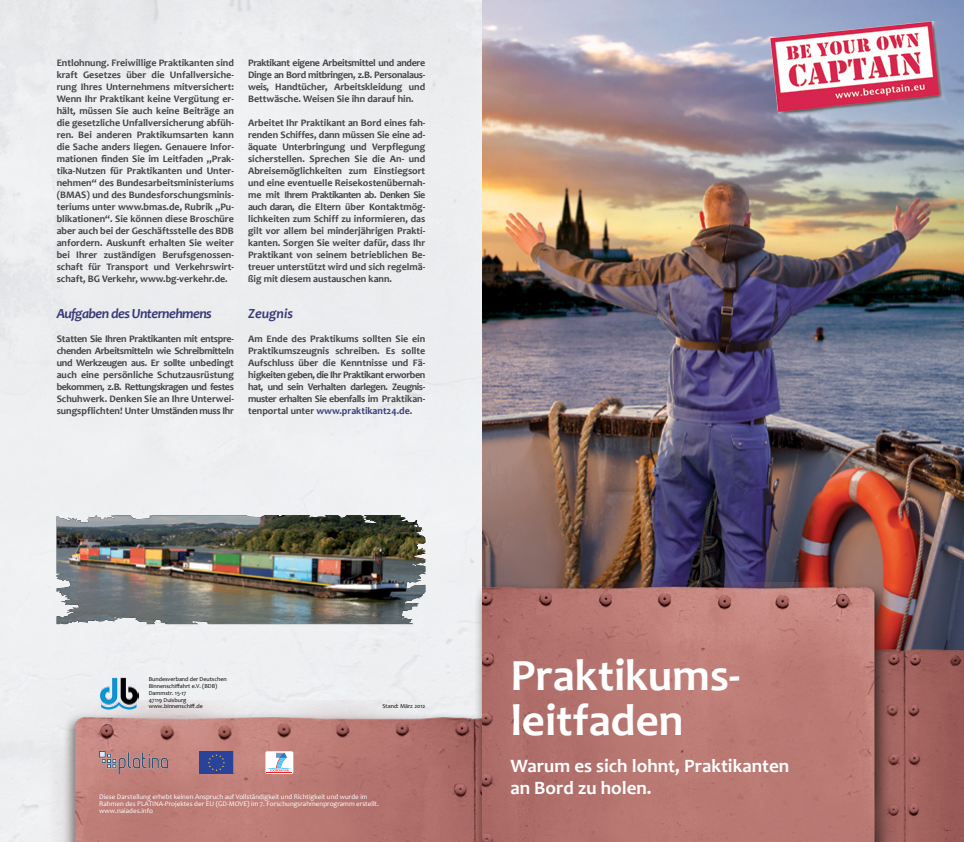
<style>
.page{position:relative;width:964px;height:842px;background:#fff}
.page>*{position:absolute;margin:0;border:0;box-sizing:border-box;transform-origin:0 0}
.t1{font:700 45px/45px "Candara";color:#fff}
.t2{font:700 19px/22px "Candara";color:#fff}
.t3{font:italic 700 14px "Candara";letter-spacing:-.04em;color:#383976}
.t4{font:italic 700 14px "Candara";color:#383976}
.t5{font:700 10px/12px "Candara";color:#414042;text-align:justify}
.t6{font:7px/7px "Candara";color:#fff}
.t7{font:6px/6.8px "Candara";color:#000}
.s1{color:#383976}
</style>
<div class="page">
<div style="left:0;top:0;width:482px;height:842px;background:#edeef0"></div>
<img style="left:482px;top:0;width:482px;height:636px">
<img style="left:753px;top:0;width:211px;height:129px">
<div style="left:42px;top:696px;width:445px;height:146px;background:#edeff1"></div>
<img style="left:55px;top:700px;width:418px;height:142px">
<img style="left:912px;top:636px;width:52px;height:206px">
<div style="left:473px;top:578px;width:439px;height:264px;background:#000;opacity:.75"></div>
<img style="left:482px;top:582px;width:420px;height:260px">
<img style="left:57px;top:515px;width:368px;height:109px">
<img style="left:57px;top:515px;width:321px;height:90px">
<svg style="left:265px;top:751px;width:28px;height:23px"></svg>
<svg style="left:266px;top:753px;width:26px;height:20px"></svg>
<img style="left:99px;top:751px;width:68px;height:23px">
<svg style="left:199px;top:751px;width:34px;height:23px"></svg>
<img style="left:99px;top:677px;width:39px;height:33px">
<p class="t5" style="left:57px;top:57px;width:179px">Entlohnung. Freiwillige Praktikanten sind kraft Gesetzes über die Unfallversiche&shy;rung Ihres Unternehmens mitversichert:<br>Wenn Ihr Praktikant keine Vergütung er&shy;hält, müssen Sie auch keine Beiträge an die gesetzliche Unfallversicherung abfüh&shy;ren. Bei anderen Praktikumsarten kann die Sache anders liegen. Genauere Infor&shy;mationen finden Sie im Leitfaden „Prak&shy;tika-Nutzen für Praktikanten und Unter&shy;nehmen“ des Bundesarbeitsministeriums (BMAS) und des Bundesforschungsminis&shy;teriums unter www.bmas.de, Rubrik „Pu&shy;blikationen“. Sie können diese Broschüre aber auch bei der Geschäftsstelle des BDB anfordern. Auskunft erhalten Sie weiter bei Ihrer zuständigen Berufsgenossen&shy;schaft für Transport und Verkehrswirt&shy;schaft, BG Verkehr, www.bg-verkehr.de.</p>
<h3 class="t3" style="left:57px;top:305px;width:157px">Aufgaben des Unternehmens</h3>
<p class="t5" style="left:57px;top:333px;width:179px">Statten Sie Ihren Praktikanten mit entspre&shy;chenden Arbeitsmitteln wie Schreibmitteln und Werkzeugen aus. Er sollte unbedingt auch eine persönliche Schutzausrüstung bekommen, z.B. Rettungskragen und festes Schuhwerk. Denken Sie an Ihre Unterwei&shy;sungspflichten! Unter Umständen muss Ihr</p>
<p class="t5" style="left:248px;top:57px;width:179px">Praktikant eigene Arbeitsmittel und andere Dinge an Bord mitbringen, z.B. Personalaus&shy;weis, Handtücher, Arbeitskleidung und Bettwäsche. Weisen Sie ihn darauf hin.</p>
<p class="t5" style="left:248px;top:117px;width:179px">Arbeitet Ihr Praktikant an Bord eines fah&shy;renden Schiffes, dann müssen Sie eine ad&shy;äquate Unterbringung und Verpflegung sicherstellen. Sprechen Sie die An- und Abreisemöglichkeiten zum Einstiegsort und eine eventuelle Reisekostenübernah&shy;me mit Ihrem Praktikanten ab. Denken Sie auch daran, die Eltern über Kontaktmög&shy;lichkeiten zum Schiff zu informieren, das gilt vor allem bei minderjährigen Prakti&shy;kanten. Sorgen Sie weiter dafür, dass Ihr Praktikant von seinem betrieblichen Be&shy;treuer unterstützt wird und sich regelmä&shy;ßig mit diesem austauschen kann.</p>
<h3 class="t4" style="left:248px;top:305px;width:46px">Zeugnis</h3>
<p class="t5" style="left:248px;top:333px;width:179px">Am Ende des Praktikums sollten Sie ein Praktikumszeugnis schreiben. Es sollte Aufschluss über die Kenntnisse und Fä&shy;higkeiten geben, die Ihr Praktikant erworben hat, und sein Verhalten darlegen. Zeugnis&shy;muster erhalten Sie ebenfalls im Praktikan&shy;tenportal unter <span class="s1">www.praktikant24.de</span>.</p>
<p class="t7" style="left:149px;top:676px;width:80px">Bundesverband der Deutschen<br>Binnenschiffahrt e.V. (BDB)<br>Dammstr. 15-17<br>47119 Duisburg www.binnenschiff.de</p>
<p class="t7" style="left:383px;top:703px;width:44px">Stand: März 2012</p>
<p class="t6" style="left:99px;top:793px;width:281px">Diese Darstellung erhebt keinen Anspruch auf Vollständigkeit und Richtigkeit und wurde im<br>Rahmen des PLATINA-Projektes der EU (GD-MOVE) im 7. Forschungsrahmenprogramm erstellt. www.naiades.info</p>
<h1 class="t1" style="left:510px;top:653px;width:231px">Praktikums&shy;leitfaden</h1>
<h2 class="t2" style="left:510px;top:755px;width:280px">Warum es sich lohnt, Praktikanten an Bord zu holen.</h2>
</div>
